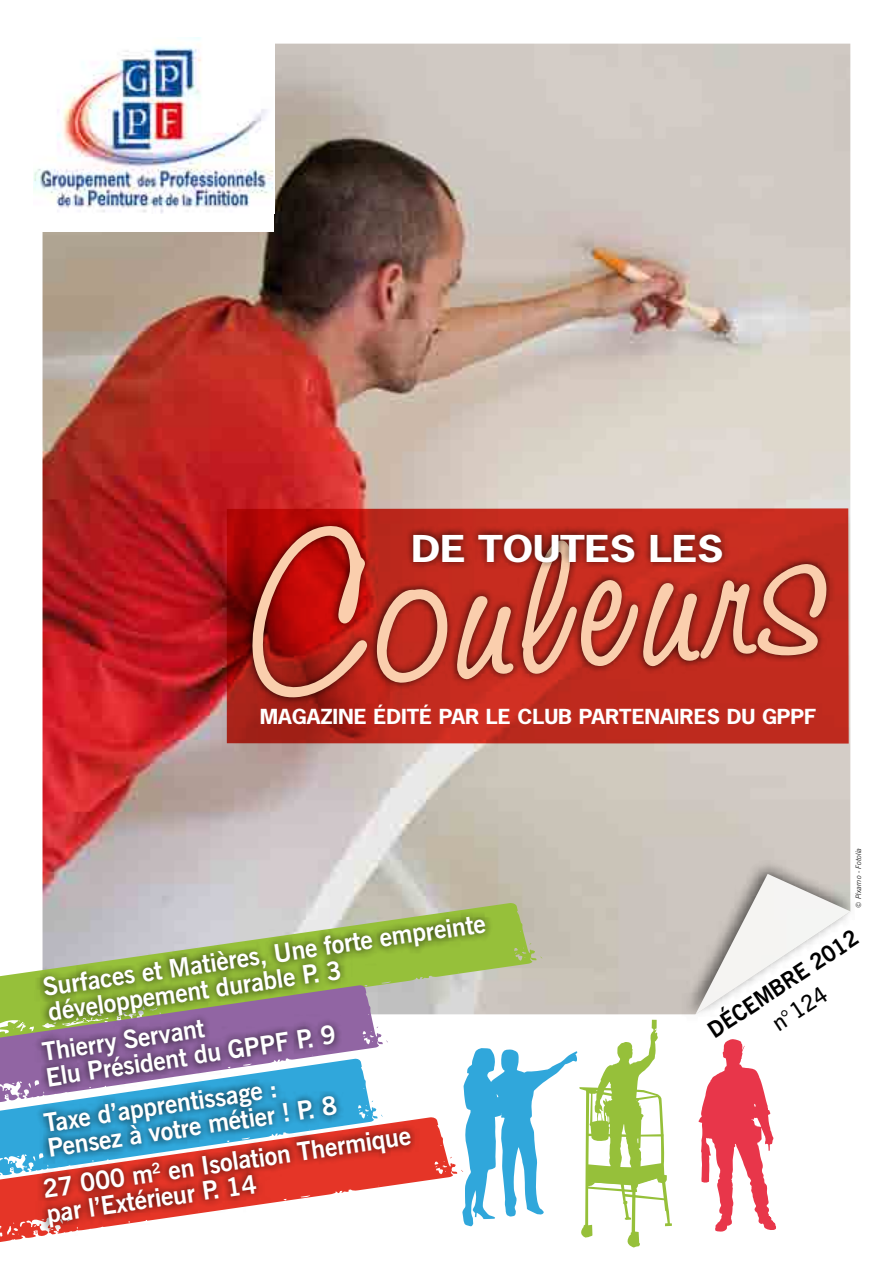
<style>
.page{position:relative;width:893px;height:1263px;background:#fff}
.page>*{position:absolute;margin:0;border:0;box-sizing:border-box;transform-origin:0 0}
.t1{font:253.2px "Studio Scr Alt ITC";color:#facead}
.t2{font:700 34.8px "News Gothic";color:#fff;scale:1.24 1}
.t3{font:700 25.5px/26px "News Gothic BT";color:#fff}
.t4{font:700 22.5px "News Gothic BT";color:#000}
.t5{font:600 22.5px "News Gothic BT";color:#000}
.t6{font:700 19.5px "News Gothic";letter-spacing:-.005em;color:#fff;scale:1.11 1}
.t7{font:italic 300 7.5px "News Gothic BT";letter-spacing:.005em;color:#000}
</style>
<div class="page">
<img style="left:43px;top:44px;width:807px;height:970px">
<div style="left:31px;top:24px;width:243px;height:208px;background:#fff"></div>
<img style="left:34px;top:37px;width:239px;height:177px">
<svg style="left:463px;top:1020px;width:209px;height:228px"></svg>
<svg style="left:698px;top:1039px;width:78px;height:193px"></svg>
<svg style="left:0;top:1117px;width:463px;height:125px"></svg>
<div style="left:35px;top:1124px;width:384px;height:111px;background:#000;opacity:.75"></div>
<svg style="left:0;top:903px;width:542px;height:154px"></svg>
<div style="left:35px;top:909px;width:459px;height:119px;background:#000;opacity:.75"></div>
<svg style="left:0;top:1132px;width:383px;height:73px;background:#bf4b45"></svg>
<div style="left:35px;top:1078px;width:309px;height:87px;background:#000;opacity:.75"></div>
<div style="left:681px;top:858px;width:178px;height:165px;background:#000;opacity:.75"></div>
<svg style="left:695px;top:874px;width:155px;height:140px"></svg>
<svg style="left:0;top:985px;width:388px;height:147px;background:#6c9698"></svg>
<div style="left:32px;top:1012px;width:311px;height:81px;background:#000;opacity:.75"></div>
<svg style="left:227px;top:508px;width:622px;height:235px;background:#b8261c"></svg>
<div style="left:243px;top:518px;width:591px;height:187px;background:#000;opacity:.75"></div>
<div style="left:406px;top:527px;width:324px;height:42px;background:#000;opacity:.75"></div>
<h1 class="t1" style="left:236px;top:477px;width:584px;rotate:-4deg">Couleurs</h1>
<p class="t6" style="left:260px;top:703px;width:458px">MAGAZINE ÉDITÉ PAR LE CLUB PARTENAIRES DU GPP</p>
<p class="t6" style="left:804px;top:703px;width:12px">F</p>
<h2 class="t2" style="left:411px;top:526px;width:104px">DE TOUTES</h2>
<h2 class="t2" style="left:648px;top:526px;width:7px">LES</h2>
<p class="t7" style="left:854px;top:908px;width:62px;rotate:-90deg">© Pixarno - Fotolia</p>
<p class="t3" style="left:41px;top:973px;width:448px;rotate:-8deg">Surfaces et Matières, Une forte empreinte développement durable P. 3</p>
<p class="t3" style="left:41px;top:1039px;width:295px;line-height:25px;rotate:-8deg">Thierry Servant<br>Elu Président du GPPF P. 9</p>
<p class="t3" style="left:42px;top:1109px;width:294px;line-height:25.3px;rotate:-8deg">Taxe d’apprentissage :<br>Pensez à votre métier ! P. 8</p>
<p class="t3" style="left:41px;top:1175px;width:373px;rotate:-8deg">27 000 m<sup>2</sup> en Isolation Thermique par l’Extérieur P. 14</p>
<p class="t4" style="left:703px;top:1021px;width:177px;rotate:-34deg">DÉCEMBRE 2012</p>
<p class="t5" style="left:767px;top:1014px;width:63px;rotate:-34deg">n°124</p>
</div>
